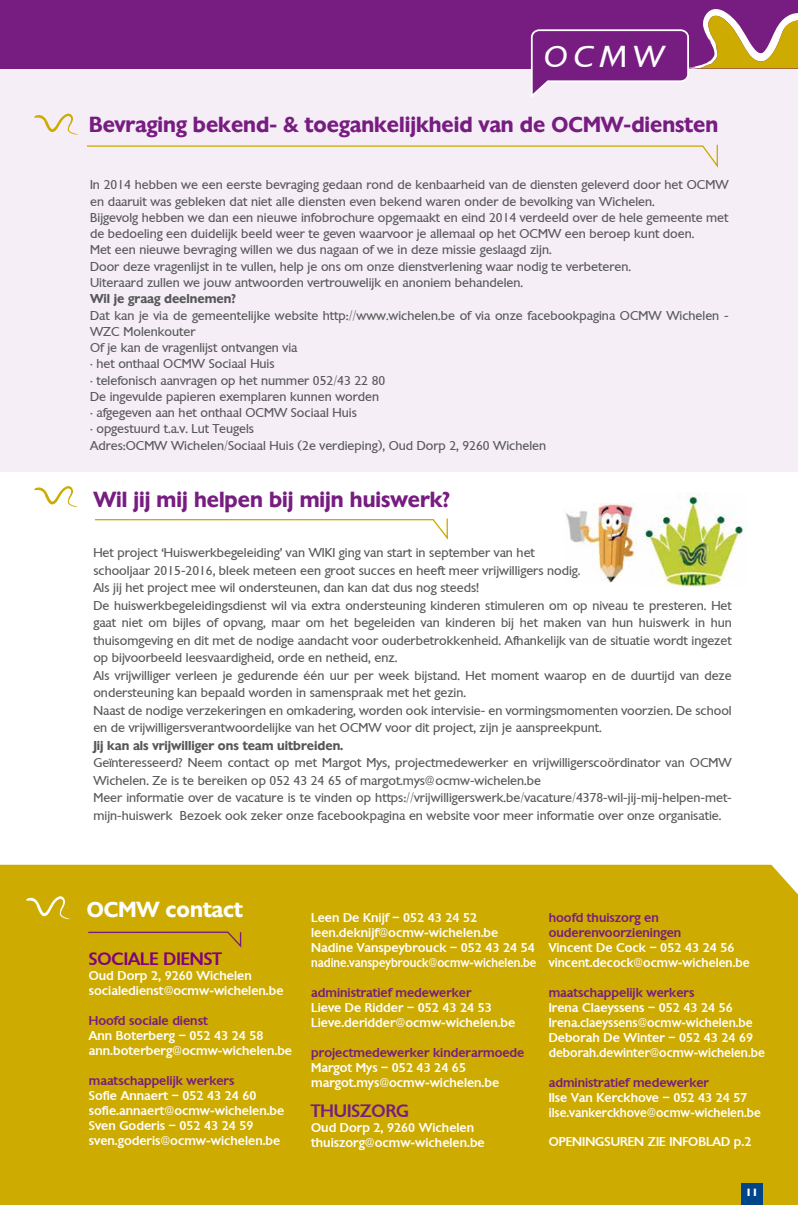
<style>
.page{position:relative;width:798px;height:1205px;background:#fff}
.page>*{position:absolute;margin:0;border:0;box-sizing:border-box;transform-origin:0 0}
.t1{font:italic 29.38px "Chantilly";color:#fff}
.t2{font:600 21.25px "Chantilly";color:#771c80}
.t3{font:600 21.25px "Chantilly";color:#fff}
.t4{font:500 17.5px "Chantilly";color:#800080}
.t5{font:500 17.5px "Chantilly";color:#771c80}
.t6{font:12.5px/17.5px "Chantilly";color:#58585a}
.t7{font:500 12.5px/15px "Chantilly";color:#fff}
.t8{font:500 12.5px/15px "Chantilly";color:#771c80}
.t9{font:600 12.5px "Chantilly";color:#58585a}
.t10{font:800 10px "Chantilly";color:#fff}
</style>
<div class="page">
<img style="left:642px;top:492px;width:102px;height:95px">
<img style="left:564px;top:503px;width:71px;height:79px">
<div style="left:0;top:865px;width:797px;height:340px;background:#cdab00"></div>
<svg style="left:87px;top:931px;width:155px;height:18px;background:#c59f0a"></svg>
<svg style="left:25px;top:895px;width:46px;height:24px"></svg>
<div style="left:1px;top:0;width:796px;height:471px;background:#f5eef6"></div>
<svg style="left:34px;top:113px;width:45px;height:22px"></svg>
<svg style="left:34px;top:486px;width:45px;height:21px"></svg>
<svg style="left:87px;top:144px;width:631px;height:24px"></svg>
<svg style="left:95px;top:518px;width:353px;height:22px"></svg>
<div style="left:0;top:0;width:797px;height:68px;background:#771c80"></div>
<svg style="left:530px;top:9px;width:267px;height:88px"></svg>
<div style="left:741px;top:1183px;width:21px;height:22px;background:#004489"></div>
<h1 class="t1" style="left:542px;top:39px;width:122px">OCMW</h1>
<h2 class="t2" style="left:89px;top:110px;width:630px">Bevraging bekend- &amp; toegankelijkheid van de OCMW-diensten</h2>
<p class="t6" style="left:90px;top:177px;width:639px;line-height:16.2px">In 2014 hebben we een eerste bevraging gedaan rond de kenbaarheid van de diensten geleverd door het OCMW en daaruit was gebleken dat niet alle diensten even bekend waren onder de bevolking van Wichelen.<br>Bijgevolg hebben we dan een nieuwe infobrochure opgemaakt en eind 2014 verdeeld over de hele gemeente met de bedoeling een duidelijk beeld weer te geven waarvoor je allemaal op het OCMW een beroep kunt doen.<br>Met een nieuwe bevraging willen we dus nagaan of we in deze missie geslaagd zijn.<br>Door deze vragenlijst in te vullen, help je ons om onze dienstverlening waar nodig te verbeteren.<br>Uiteraard zullen we jouw antwoorden vertrouwelijk en anoniem behandelen.</p>
<p class="t9" style="left:90px;top:290px;width:147px">Wil je graag deelnemen?</p>
<p class="t6" style="left:90px;top:307px;width:639px;line-height:16.2px">Dat kan je via de gemeentelijke website http://www.wichelen.be of via onze facebookpagina OCMW Wichelen -<br>WZC Molenkouter<br>Of je kan de vragenlijst ontvangen via</p>
<p class="t6" style="left:90px;top:355px;width:186px">• het onthaal OCMW Sociaal Huis</p>
<p class="t6" style="left:90px;top:372px;width:296px;line-height:16.2px">• telefonisch aanvragen op het nummer 052/43 22 80<br>De ingevulde papieren exemplaren kunnen worden</p>
<p class="t6" style="left:90px;top:404px;width:268px">• afgegeven aan het onthaal OCMW Sociaal Huis</p>
<p class="t6" style="left:90px;top:421px;width:457px;line-height:16.2px">• opgestuurd t.a.v. Lut Teugels<br>Adres:OCMW Wichelen/Sociaal Huis (2e verdieping), Oud Dorp 2, 9260 Wichelen</p>
<h2 class="t2" style="left:93px;top:485px;width:358px">Wil jij mij helpen bij mijn huiswerk?</h2>
<p class="t6" style="left:93px;top:544px;width:639px">Het project ‘Huiswerkbegeleiding’ van WIKI ging van start in september van het<br>schooljaar 2015-2016, bleek meteen een groot succes en heeft meer vrijwilligers nodig.<br>Als jij het project mee wil ondersteunen, dan kan dat dus nog steeds!<br>De huiswerkbegeleidingsdienst wil via extra ondersteuning kinderen stimuleren om op niveau te presteren. Het gaat niet om bijles of opvang, maar om het begeleiden van kinderen bij het maken van hun huiswerk in hun thuisomgeving en dit met de nodige aandacht voor ouderbetrokkenheid. Afhankelijk van de situatie wordt ingezet op bijvoorbeeld leesvaardigheid, orde en netheid, enz.<br>Als vrijwilliger verleen je gedurende één uur per week bijstand. Het moment waarop en de duurtijd van deze ondersteuning kan bepaald worden in samenspraak met het gezin.<br>Naast de nodige verzekeringen en omkadering, worden ook intervisie- en vormingsmomenten voorzien. De school en de vrijwilligersverantwoordelijke van het OCMW voor dit project, zijn je aanspreekpunt.</p>
<p class="t9" style="left:93px;top:737px;width:251px">Jij kan als vrijwilliger ons team uitbreiden.</p>
<p class="t6" style="left:93px;top:754px;width:639px">Geïnteresseerd? Neem contact op met Margot Mys, projectmedewerker en vrijwilligerscoördinator van OCMW Wichelen. Ze is te bereiken op 052 43 24 65 of margot.mys@ocmw-wichelen.be<br>Meer informatie over de vacature is te vinden op https://vrijwilligerswerk.be/vacature/4378-wil-jij-mij-helpen-met&shy;mijn-huiswerk Bezoek ook zeker onze facebookpagina en website voor meer informatie over onze organisatie.</p>
<h2 class="t3" style="left:87px;top:896px;width:157px">OCMW contact</h2>
<h3 class="t4" style="left:89px;top:947px;width:134px">SOCIALE DIENST</h3>
<p class="t7" style="left:89px;top:968px;width:196px">Oud Dorp 2, 9260 Wichelen socialedienst@ocmw-wichelen.be</p>
<p class="t8" style="left:89px;top:1013px;width:120px">Hoofd sociale dienst</p>
<p class="t7" style="left:89px;top:1028px;width:205px">Ann Boterberg – 052 43 24 58 ann.boterberg@ocmw-wichelen.be</p>
<p class="t8" style="left:89px;top:1073px;width:147px">maatschappelijk werkers</p>
<p class="t7" style="left:89px;top:1088px;width:197px">Sofie Annaert – 052 43 24 60 sofie.annaert@ocmw-wichelen.be<br>Sven Goderis – 052 43 24 59 sven.goderis@ocmw-wichelen.be</p>
<p class="t7" style="left:311px;top:910px;width:226px">Leen De Knijf – 052 43 24 52 leen.deknijf@ocmw-wichelen.be Nadine Vanspeybrouck – 052 43 24 54 nadine.vanspeybrouck@ocmw-wichelen.be</p>
<p class="t8" style="left:311px;top:985px;width:162px">administratief medewerker</p>
<p class="t7" style="left:311px;top:1000px;width:205px">Lieve De Ridder – 052 43 24 53<br>Lieve.deridder@ocmw-wichelen.be</p>
<p class="t8" style="left:311px;top:1045px;width:214px">projectmedewerker kinderarmoede</p>
<p class="t7" style="left:311px;top:1060px;width:189px">Margot Mys – 052 43 24 65 margot.mys@ocmw-wichelen.be</p>
<h3 class="t5" style="left:311px;top:1100px;width:99px">THUISZORG</h3>
<p class="t7" style="left:311px;top:1120px;width:175px">Oud Dorp 2, 9260 Wichelen thuiszorg@ocmw-wichelen.be</p>
<p class="t8" style="left:548px;top:910px;width:134px">hoofd thuiszorg en ouderenvoorzieningen</p>
<p class="t7" style="left:548px;top:940px;width:202px">Vincent De Cock – 052 43 24 56 vincent.decock@ocmw-wichelen.be</p>
<p class="t8" style="left:548px;top:985px;width:147px">maatschappelijk werkers</p>
<p class="t7" style="left:548px;top:1000px;width:218px">Irena Claeyssens – 052 43 24 56<br>Irena.claeyssens@ocmw-wichelen.be Deborah De Winter – 052 43 24 69 deborah.dewinter@ocmw-wichelen.be</p>
<p class="t8" style="left:548px;top:1075px;width:162px">administratief medewerker</p>
<p class="t7" style="left:548px;top:1090px;width:213px">Ilse Van Kerckhove – 052 43 24 57 ilse.vankerckhove@ocmw-wichelen.be</p>
<p class="t7" style="left:548px;top:1134px;width:204px">OPENINGSUREN ZIE INFOBLAD p.2</p>
<p class="t10" style="left:745px;top:1186px;width:14px">11</p>
</div>
